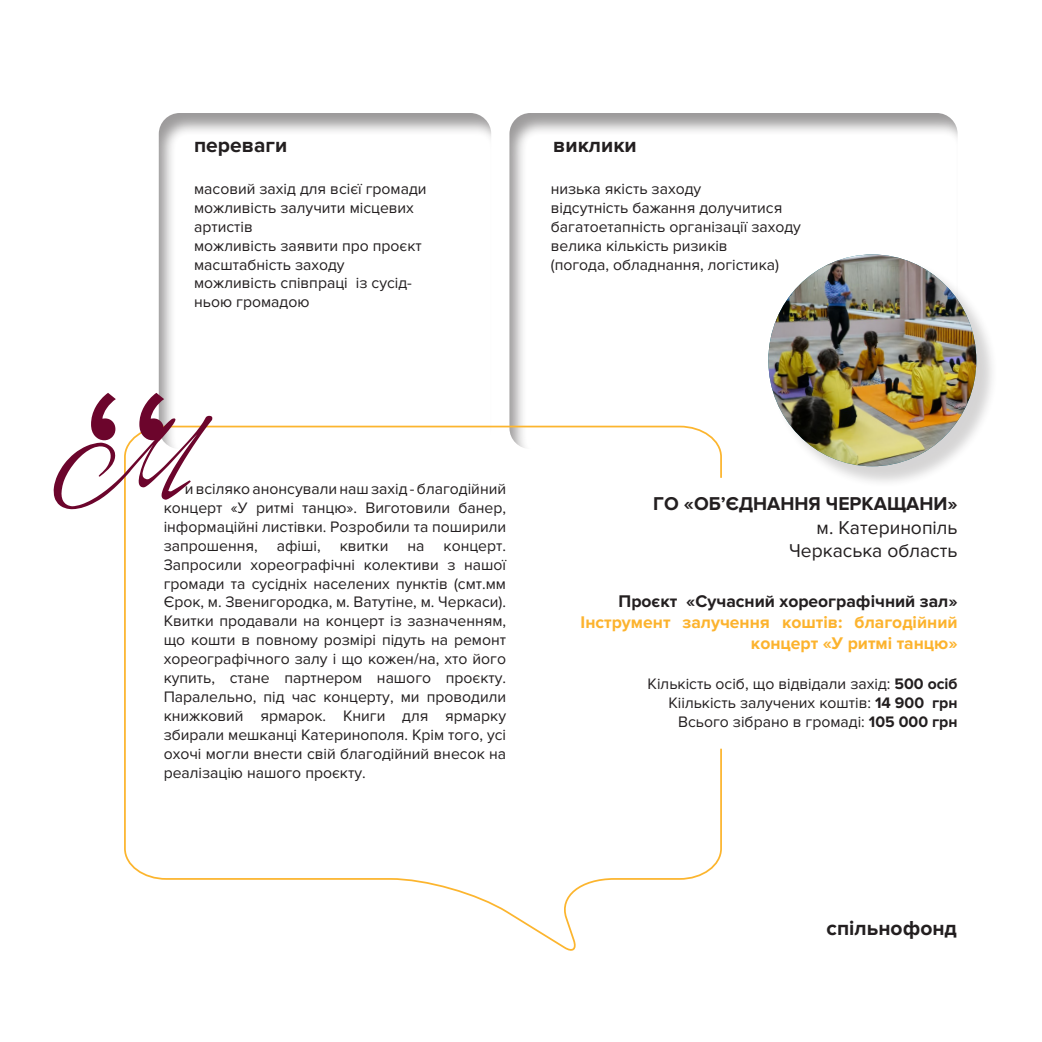
<style>
.page{position:relative;width:1042px;height:1042px;background:#fff}
.page>*{position:absolute;margin:0;border:0;box-sizing:border-box;transform-origin:0 0}
.t1{font:105px "Rosa Marena";color:#6c052c}
.t2{font:700 21px "Proxima Nova";color:#231f20}
.t3{font:19.25px "Proxima Nova";color:#231f20}
.t4{font:700 19.25px "Proxima Nova";color:#231f20}
.t5{font:700 17.5px/21px "Proxima Nova";color:#fcb32e;text-align:right}
.t6{font:700 17.5px "Proxima Nova";color:#231f20}
.t7{font:15.75px/18.9px "Proxima Nova";color:#231f20}
.s1{font-weight:700}
</style>
<div class="page">
<div style="left:506px;top:110px;width:452px;height:340px;background:#231f20;opacity:.45"></div>
<div style="left:156px;top:110px;width:336px;height:340px;background:#231f20;opacity:.45"></div>
<svg style="left:124px;top:425px;width:599px;height:526px"></svg>
<svg style="left:91px;top:393px;width:73px;height:47px"></svg>
<div style="left:771px;top:257px;width:227px;height:231px;background:#231f20;opacity:.19"></div>
<img style="left:768px;top:254px;width:208px;height:212px">
<p class="t2" style="left:194px;top:133px;width:95px">переваги</p>
<p class="t2" style="left:553px;top:133px;width:85px">виклики</p>
<p class="t7" style="left:194px;top:179px;width:234px">масовий захід для всієї громади</p>
<p class="t7" style="left:194px;top:198px;width:221px">можливість залучити місцевих артистів</p>
<p class="t7" style="left:194px;top:236px;width:229px">можливість заявити про проєкт</p>
<p class="t7" style="left:194px;top:255px;width:152px">масштабність заходу</p>
<p class="t7" style="left:194px;top:274px;width:219px">можливість співпраці із сусід&shy;ньою громадою</p>
<p class="t7" style="left:551px;top:179px;width:152px">низька якість заходу</p>
<p class="t7" style="left:551px;top:198px;width:233px">відсутність бажання долучитися</p>
<p class="t7" style="left:551px;top:217px;width:252px">багатоетапність організації заходу</p>
<p class="t7" style="left:551px;top:236px;width:178px">велика кількість ризиків</p>
<p class="t7" style="left:551px;top:255px;width:230px">(погода, обладнання, логістика)</p>
<p class="t1" style="left:54px;top:402px;width:139px">М</p>
<p class="t7" style="left:164px;top:479px;width:344px;text-align:justify;text-indent:21px">и всіляко анонсували наш захід - благодійний концерт «У ритмі танцю». Виготовили банер, інформаційні листівки. Розробили та поширили запрошення, афіші, квитки на концерт.<br>Запросили хореографічні колективи з нашої громади та сусідніх населених пунктів (смт.мм Єрок, м. Звенигородка, м. Ватутіне, м. Черкаси).<br>Квитки продавали на концерт із зазначенням, що кошти в повному розмірі підуть на ремонт хореографічного залу і що кожен/на, хто його купить, стане партнером нашого проєкту.<br>Паралельно, під час концерту, ми проводили книжковий ярмарок. Книги для ярмарку збирали мешканці Катеринополя. Крім того, усі охочі могли внести свій благодійний внесок на реалізацію нашого проєкту.</p>
<p class="t4" style="left:653px;top:493px;width:306px">ГО «ОБ’ЄДНАННЯ ЧЕРКАЩАНИ»</p>
<p class="t3" style="left:816px;top:516px;width:142px">м. Катеринопіль</p>
<p class="t3" style="left:789px;top:539px;width:170px">Черкаська область</p>
<p class="t6" style="left:618px;top:591px;width:340px">Проєкт «Сучасний хореографічний зал»</p>
<p class="t5" style="left:580px;top:612px;width:379px">Інструмент залучення коштів: благодійний концерт «У ритмі танцю»</p>
<p class="t7" style="left:647px;top:674px;width:311px">Кількість осіб, що відвідали захід: <span class="s1">500 осіб</span></p>
<p class="t7" style="left:668px;top:693px;width:291px">Кіількість залучених коштів: <span class="s1">14 900 грн</span></p>
<p class="t7" style="left:678px;top:712px;width:281px">Всього зібрано в громаді: <span class="s1">105 000 грн</span></p>
<p class="t2" style="left:826px;top:915px;width:132px">спільнофонд</p>
</div>
